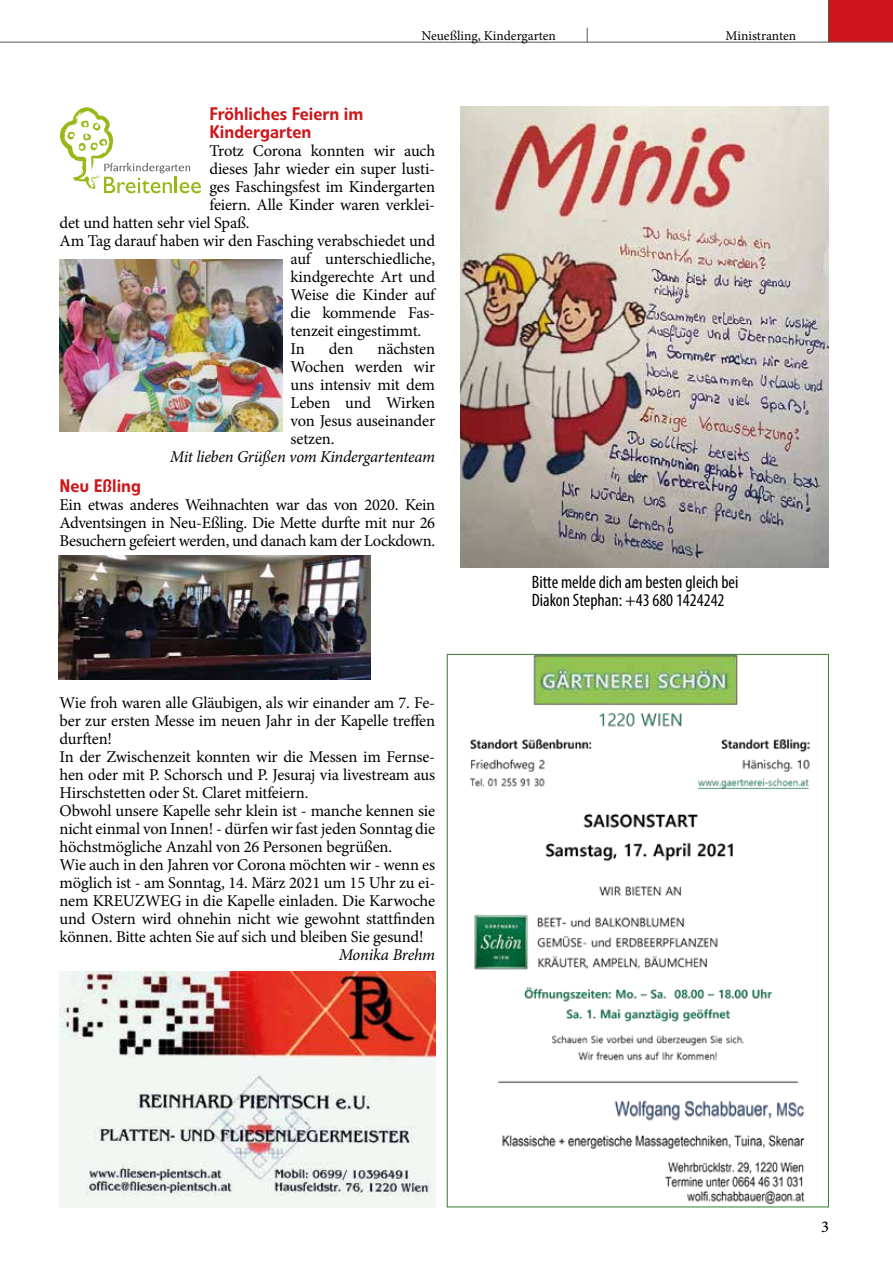
<style>
.page{position:relative;width:893px;height:1263px;background:#fff}
.page>*{position:absolute;margin:0;border:0;box-sizing:border-box;transform-origin:0 0}
.t1{font:condensed 18px/18px "Myriad Pro";color:#000}
.t2{font:500 18px/18px "Linotype Veto";color:#cd171a}
.t3{font:16.5px/18px "Minion Pro";letter-spacing:-.01em;color:#000;text-align:justify}
.t4{font:italic 16.5px "Minion Pro";letter-spacing:-.015em;color:#000}
.t5{font:500 16.5px "Minion Pro";color:#000}
.t6{font:13.5px "Minion Pro";color:#000}
</style>
<div class="page">
<div style="left:829px;top:0;width:64px;height:42px;background:#cd171a"></div>
<svg style="left:587px;top:28px;width:1px;height:14px"></svg>
<hr style="left:828px;top:0;width:1px;height:43px;background:#575756">
<hr style="left:0;top:42px;width:893px;height:1px;background:#575756">
<svg style="left:60px;top:107px;width:141px;height:86px"></svg>
<img style="left:60px;top:972px;width:375px;height:236px">
<img style="left:60px;top:260px;width:222px;height:172px">
<img style="left:461px;top:106px;width:367px;height:461px">
<img style="left:59px;top:556px;width:312px;height:123px">
<img style="left:470px;top:656px;width:340px;height:549px">
<p class="t6" style="left:421px;top:26px;width:136px">Neueßling, Kindergarten</p>
<p class="t6" style="left:725px;top:26px;width:72px">Ministranten</p>
<p class="t2" style="left:209px;top:105px;width:155px">Fröhliches Feiern im<br>Kindergarten</p>
<p class="t3" style="left:209px;top:142px;width:227px">Trotz Corona konnten wir auch</p>
<p class="t3" style="left:209px;top:160px;width:227px">dieses Jahr wieder ein super lusti-</p>
<p class="t3" style="left:209px;top:178px;width:227px">ges Faschingsfest im Kindergarten</p>
<p class="t3" style="left:209px;top:196px;width:227px">feiern. Alle Kinder waren verklei-</p>
<p class="t3" style="left:60px;top:214px;width:192px">det und hatten sehr viel Spaß.</p>
<p class="t3" style="left:60px;top:232px;width:377px">Am Tag darauf haben wir den Fasching verabschiedet und</p>
<p class="t3" style="left:291px;top:250px;width:146px">auf unterschiedliche,</p>
<p class="t3" style="left:291px;top:268px;width:146px">kindgerechte Art und</p>
<p class="t3" style="left:291px;top:286px;width:146px">Weise die Kinder auf</p>
<p class="t3" style="left:291px;top:304px;width:146px">die kommende Fas-</p>
<p class="t3" style="left:291px;top:322px;width:132px">tenzeit eingestimmt.</p>
<p class="t3" style="left:291px;top:340px;width:16px">In</p>
<p class="t3" style="left:329px;top:340px;width:26px">den</p>
<p class="t3" style="left:291px;top:340px;width:146px;text-indent:87px">nächsten Wochen werden wir uns intensiv mit dem Leben und Wirken von Jesus auseinander setzen.</p>
<p class="t4" style="left:170px;top:446px;width:267px">Mit lieben Grüßen vom Kindergartenteam</p>
<p class="t2" style="left:60px;top:477px;width:83px">Neu Eßling</p>
<p class="t3" style="left:60px;top:495px;width:377px">Ein etwas anderes Weihnachten war das von 2020. Kein Adventsingen in Neu-Eßling. Die Mette durfte mit nur 26<br>Besuchern gefeiert werden, und danach kam der Lockdown.</p>
<p class="t3" style="left:60px;top:693px;width:377px;text-align:left">Wie froh waren alle Gläubigen, als wir einander am 7. Fe&shy;ber zur ersten Messe im neuen Jahr in der Kapelle treffen durften!<br>In der Zwischenzeit konnten wir die Messen im Fernse&shy;hen oder mit P. Schorsch und P. Jesuraj via livestream aus Hirschstetten oder St. Claret mitfeiern.<br>Obwohl unsere Kapelle sehr klein ist - manche kennen sie nicht einmal von Innen! - dürfen wir fast jeden Sonntag die höchstmögliche Anzahl von 26 Personen begrüßen.<br>Wie auch in den Jahren vor Corona möchten wir - wenn es möglich ist - am Sonntag, 14. März 2021 um 15 Uhr zu ei&shy;nem KREUZWEG in die Kapelle einladen. Die Karwoche und Ostern wird ohnehin nicht wie gewohnt stattfinden können. Bitte achten Sie auf sich und bleiben Sie gesund!</p>
<p class="t4" style="left:339px;top:943px;width:98px">Monika Brehm</p>
<p class="t1" style="left:532px;top:572px;width:208px">Bitte melde dich am besten gleich bei<br>Diakon Stephan: +43 680 1424242</p>
<p class="t5" style="left:821px;top:1216px;width:9px">3</p>
</div>
